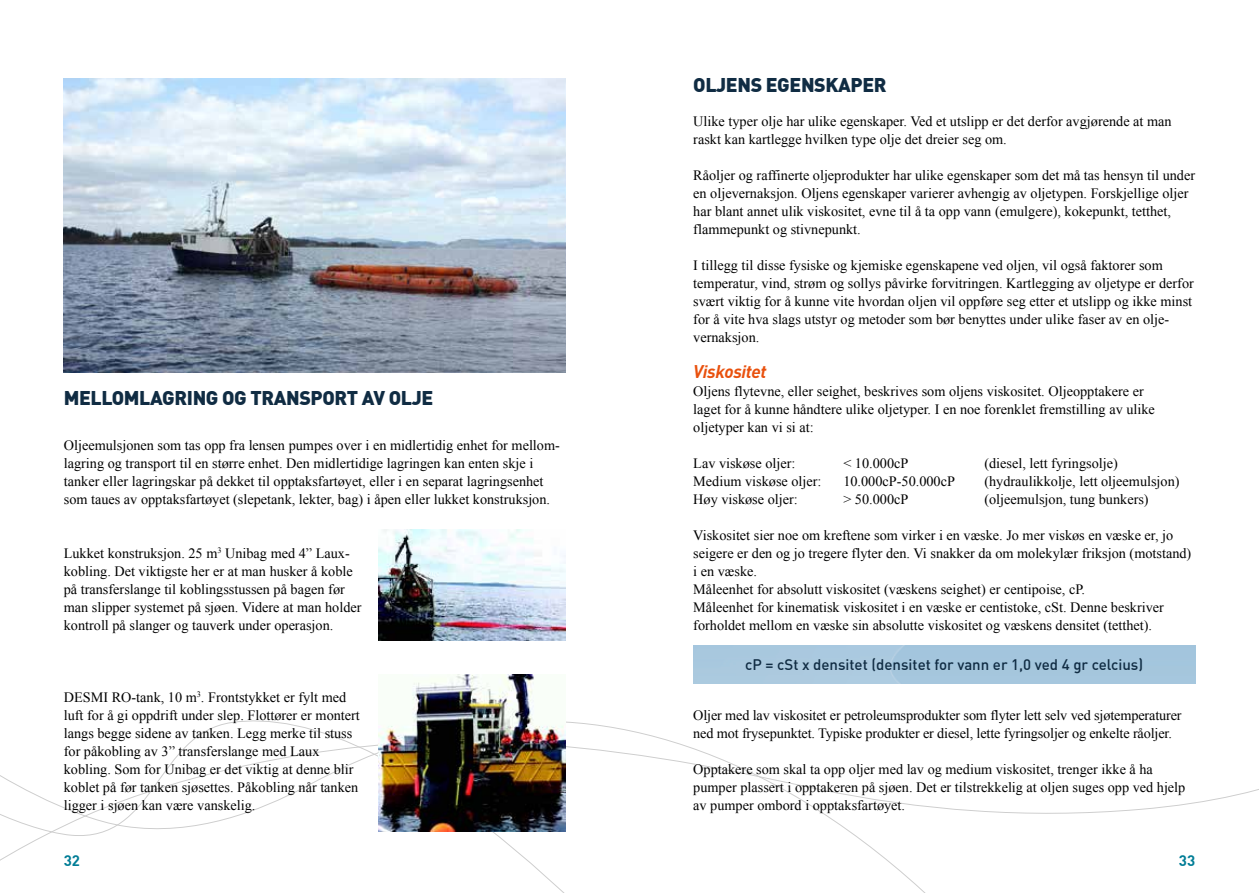
<style>
.page{position:relative;width:1259px;height:893px;background:#fff}
.page>*{position:absolute;margin:0;border:0;box-sizing:border-box;transform-origin:0 0}
.t1{font:900 19.5px "DIN";letter-spacing:-.02em;color:#102c43}
.t2{font:italic 700 18px "DIN";letter-spacing:-.02em;color:#e9510e}
.t3{font:500 15px "DIN";color:#102c43}
.t4{font:700 15px "DIN";color:#007d96}
.t5{font:14.25px/18px "Times New Roman";color:#000}
</style>
<div class="page">
<svg style="left:0;top:720px;width:938px;height:173px"></svg>
<img style="left:378px;top:530px;width:188px;height:110px">
<img style="left:378px;top:674px;width:188px;height:157px">
<img style="left:64px;top:79px;width:502px;height:293px">
<h1 class="t1" style="left:64px;top:385px;width:371px">MELLOMLAGRING OG TRANSPORT AV OLJE</h1>
<p class="t5" style="left:64px;top:436px;width:497px">Oljeemulsjonen som tas opp fra lensen pumpes over i en midlertidig enhet for mellom&shy;lagring og transport til en større enhet. Den midlertidige lagringen kan enten skje i tanker eller lagringskar på dekket til opptaksfartøyet, eller i en separat lagringsenhet som taues av opptaksfartøyet (slepetank, lekter, bag) i åpen eller lukket konstruksjon.</p>
<p class="t5" style="left:64px;top:544px;width:299px">Lukket konstruksjon. 25 m<sup>3</sup> Unibag med 4” Laux&shy;kobling. Det viktigste her er at man husker å koble på transferslange til koblingsstussen på bagen før man slipper systemet på sjøen. Videre at man holder kontroll på slanger og tauverk under operasjon.</p>
<p class="t5" style="left:64px;top:688px;width:298px">DESMI RO-tank, 10 m<sup>3</sup>. Frontstykket er fylt med luft for å gi oppdrift under slep. Flottører er montert langs begge sidene av tanken. Legg merke til stuss for påkobling av 3” transferslange med Laux kobling. Som for Unibag er det viktig at denne blir koblet på før tanken sjøsettes. Påkobling når tanken ligger i sjøen kan være vanskelig.</p>
<h1 class="t1" style="left:693px;top:72px;width:195px">OLJENS EGENSKAPER</h1>
<p class="t5" style="left:693px;top:112px;width:480px">Ulike typer olje har ulike egenskaper. Ved et utslipp er det derfor avgjørende at man raskt kan kartlegge hvilken type olje det dreier seg om.</p>
<p class="t5" style="left:693px;top:166px;width:503px">Råoljer og raffinerte oljeprodukter har ulike egenskaper som det må tas hensyn til under en oljevernaksjon. Oljens egenskaper varierer avhengig av oljetypen. Forskjellige oljer har blant annet ulik viskositet, evne til å ta opp vann (emulgere), kokepunkt, tetthet, flammepunkt og stivnepunkt.</p>
<p class="t5" style="left:693px;top:256px;width:502px">I tillegg til disse fysiske og kjemiske egenskapene ved oljen, vil også faktorer som temperatur, vind, strøm og sollys påvirke forvitringen. Kartlegging av oljetype er derfor svært viktig for å kunne vite hvordan oljen vil oppføre seg etter et utslipp og ikke minst for å vite hva slags utstyr og metoder som bør benyttes under ulike faser av en olje&shy;vernaksjon.</p>
<p class="t2" style="left:693px;top:360px;width:75px">Viskositet</p>
<p class="t5" style="left:693px;top:382px;width:463px">Oljens flytevne, eller seighet, beskrives som oljens viskositet. Oljeopptakere er laget for å kunne håndtere ulike oljetyper. I en noe forenklet fremstilling av ulike oljetyper kan vi si at:</p>
<p class="t5" style="left:693px;top:454px;width:104px">Lav viskøse oljer:</p>
<p class="t5" style="left:843px;top:454px;width:67px">&lt; 10.000cP</p>
<p class="t5" style="left:984px;top:454px;width:135px">(diesel, lett fyringsolje)</p>
<p class="t5" style="left:693px;top:472px;width:130px">Medium viskøse oljer:</p>
<p class="t5" style="left:843px;top:472px;width:113px">10.000cP-50.000cP</p>
<p class="t5" style="left:984px;top:472px;width:197px">(hydraulikkolje, lett oljeemulsjon)</p>
<p class="t5" style="left:693px;top:490px;width:106px">Høy viskøse oljer:</p>
<p class="t5" style="left:843px;top:490px;width:67px">&gt; 50.000cP</p>
<p class="t5" style="left:984px;top:490px;width:166px">(oljeemulsjon, tung bunkers)</p>
<p class="t5" style="left:693px;top:526px;width:499px">Viskositet sier noe om kreftene som virker i en væske. Jo mer viskøs en væske er, jo seigere er den og jo tregere flyter den. Vi snakker da om molekylær friksjon (motstand) i en væske.<br>Måleenhet for absolutt viskositet (væskens seighet) er centipoise, cP.<br>Måleenhet for kinematisk viskositet i en væske er centistoke, cSt. Denne beskriver forholdet mellom en væske sin absolutte viskositet og væskens densitet (tetthet).</p>
<p class="t3" style="left:745px;top:655px;width:399px">cP = cSt x densitet (densitet for vann er 1,0 ved 4 gr celcius)</p>
<p class="t5" style="left:693px;top:706px;width:490px">Oljer med lav viskositet er petroleumsprodukter som flyter lett selv ved sjøtemperaturer ned mot frysepunktet. Typiske produkter er diesel, lette fyringsoljer og enkelte råoljer.</p>
<p class="t5" style="left:693px;top:760px;width:493px">Opptakere som skal ta opp oljer med lav og medium viskositet, trenger ikke å ha pumper plassert i opptakeren på sjøen. Det er tilstrekkelig at oljen suges opp ved hjelp av pumper ombord i opptaksfartøyet.</p>
<p class="t4" style="left:64px;top:851px;width:18px">32</p>
<p class="t4" style="left:1179px;top:851px;width:18px">33</p>
</div>
